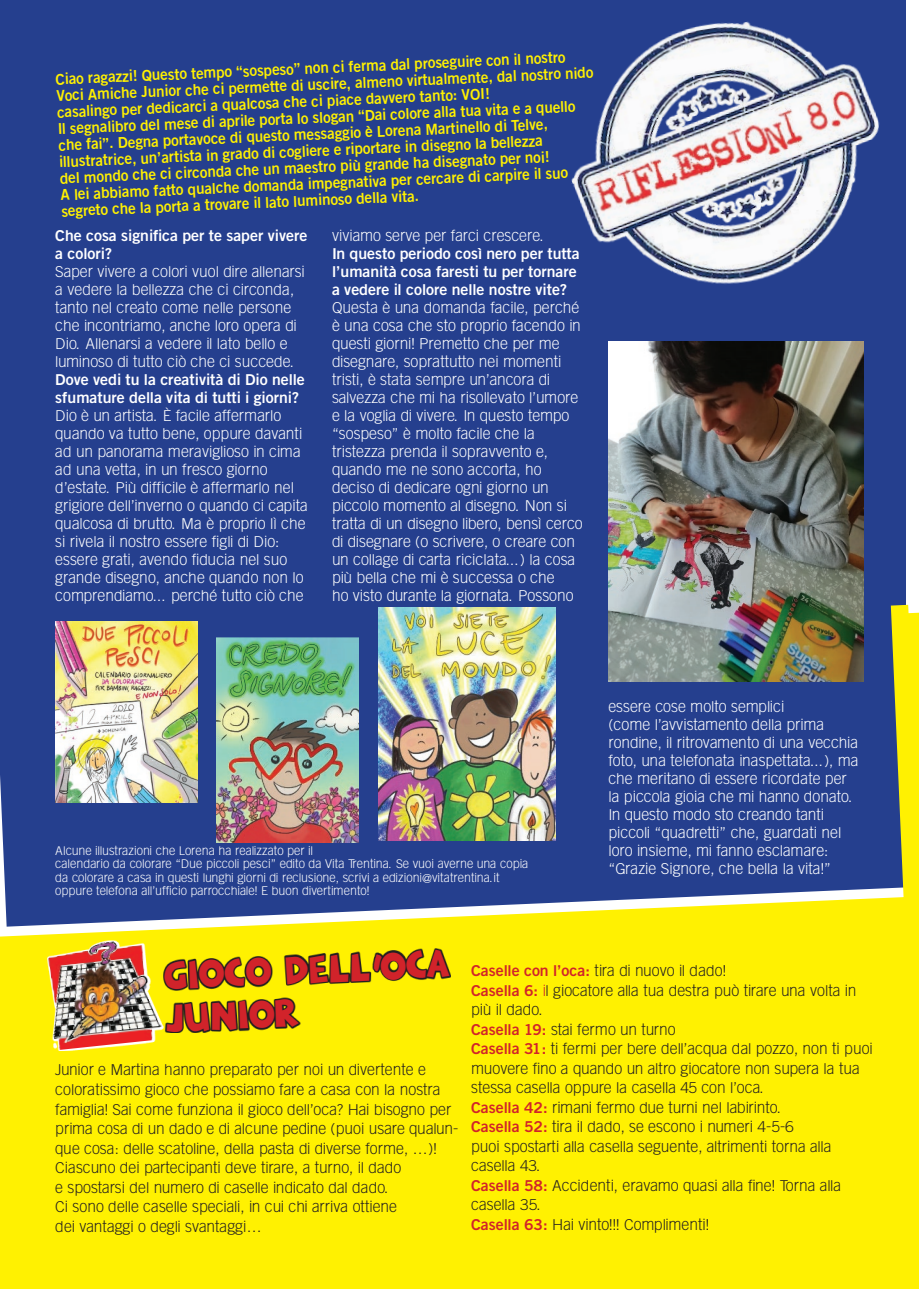
<style>
.page{position:relative;width:919px;height:1289px;background:#fff}
.page>*{position:absolute;margin:0;border:0;box-sizing:border-box;transform-origin:0 0}
.t1{font:35.55px/43.2px "THE MINION Regular";color:#d1232a}
.t2{font:15px/18px "Goethe Gothic";color:#fff}
.t3{font:15px/19.5px "Goethe Gothic";color:#231f20}
.t4{font:700 15px/16.4px "Goethe Gothic";color:#fff101;scale:.95 1}
.t5{font:700 15px/18px "Goethe Gothic";color:#fff}
.t6{font:12px/13.5px "Goethe Gothic";color:#fff}
.s1{font-family:"Permanent Marker"}
.s2{font-weight:700;color:#d1232a}
.s3{color:#d1232a}
</style>
<div class="page">
<div style="left:0;top:0;width:906px;height:896px;background:#253f8e"></div>
<div style="left:0;top:896px;width:918px;height:392px;background:#fff101"></div>
<svg style="left:890px;top:595px;width:28px;height:655px;background:#bfbe34"></svg>
<img style="left:550px;top:0;width:356px;height:328px">
<svg style="left:163px;top:948px;width:288px;height:85px;background:#ada30c"></svg>
<div style="left:898px;top:623px;width:20px;height:600px;background:#fff101"></div>
<img style="left:45px;top:937px;width:118px;height:113px">
<img style="left:55px;top:621px;width:142px;height:181px">
<img style="left:217px;top:637px;width:141px;height:205px">
<img style="left:378px;top:607px;width:177px;height:233px">
<img style="left:608px;top:341px;width:255px;height:340px">
<p class="t4" style="left:54px;top:73px;width:568px;rotate:-3deg">Ciao ragazzi! Questo tempo “sospeso” non ci ferma dal proseguire con il nostro Voci Amiche Junior che ci permette di uscire, almeno virtualmente, dal nostro nido casalingo per dedicarci a qualcosa che ci piace davvero tanto: VOI!<br>Il segnalibro del mese di aprile porta lo slogan “Dai colore alla tua vita e a quello che fai”. Degna portavoce di questo messaggio è Lorena Martinello di Telve, illustratrice, un’artista in grado di cogliere e riportare in disegno la bellezza<br>del mondo che ci circonda che un maestro più grande ha disegnato per noi!<br>A lei abbiamo fatto qualche domanda impegnativa per cercare di carpire il suo segreto che la porta a trovare il lato luminoso della vita.</p>
<p class="t5" style="left:55px;top:226px;width:254px">Che cosa significa per te saper vivere a colori?</p>
<p class="t2" style="left:55px;top:263px;width:251px">Saper vivere a colori vuol dire allenarsi a vedere la bellezza che ci circonda, tanto nel creato come nelle persone che incontriamo, anche loro opera di Dio. Allenarsi a vedere il lato bello e luminoso di tutto ciò che ci succede.</p>
<p class="t5" style="left:55px;top:370px;width:251px">Dove vedi tu la creatività di Dio nelle sfumature della vita di tutti i giorni?</p>
<p class="t2" style="left:55px;top:407px;width:254px">Dio è un artista. È facile affermarlo quando va tutto bene, oppure davanti ad un panorama meraviglioso in cima ad una vetta, in un fresco giorno d’estate. Più difficile è affermarlo nel grigiore dell’inverno o quando ci capita qualcosa di brutto. Ma è proprio lì che si rivela il nostro essere figli di Dio: essere grati, avendo fiducia nel suo grande disegno, anche quando non lo comprendiamo... perché tutto ciò che</p>
<p class="t2" style="left:332px;top:226px;width:214px">viviamo serve per farci crescere.</p>
<p class="t5" style="left:332px;top:244px;width:249px">In questo periodo così nero per tutta l’umanità cosa faresti tu per tornare a vedere il colore nelle nostre vite?</p>
<p class="t2" style="left:332px;top:298px;width:252px">Questa è una domanda facile, perché è una cosa che sto proprio facendo in questi giorni! Premetto che per me disegnare, soprattutto nei momenti tristi, è stata sempre un’ancora di salvezza che mi ha risollevato l’umore e la voglia di vivere. In questo tempo “sospeso” è molto facile che la tristezza prenda il sopravvento e, quando me ne sono accorta, ho deciso di dedicare ogni giorno un piccolo momento al disegno. Non si tratta di un disegno libero, bensì cerco di disegnare (o scrivere, o creare con un collage di carta riciclata...) la cosa più bella che mi è successa o che<br>ho visto durante la giornata. Possono</p>
<p class="t6" style="left:55px;top:843px;width:474px">Alcune illustrazioni che Lorena ha realizzato per il<br>calendario da colorare “Due piccoli pesci” edito da Vita Trentina. Se vuoi averne una copia da colorare a casa in questi lunghi giorni di reclusione, scrivi a edizioni@vitatrentina.it oppure telefona all’ufficio parrocchiale! E buon divertimento!</p>
<p class="t2" style="left:608px;top:697px;width:252px">essere cose molto semplici<br>(come l’avvistamento della prima rondine, il ritrovamento di una vecchia foto, una telefonata inaspettata...), ma che meritano di essere ricordate per la piccola gioia che mi hanno donato.<br>In questo modo sto creando tanti piccoli “quadretti” che, guardati nel loro insieme, mi fanno esclamare: “Grazie Signore, che bella la vita!”</p>
<h1 class="t1" style="left:163px;top:954px;width:288px;rotate:-2deg">GIOCO DELL<span class="s1">'</span>OCA junior</h1>
<p class="t3" style="left:55px;top:1060px;width:404px">Junior e Martina hanno preparato per noi un divertente e coloratissimo gioco che possiamo fare a casa con la nostra famiglia! Sai come funziona il gioco dell’oca? Hai bisogno per prima cosa di un dado e di alcune pedine (puoi usare qualun&shy;que cosa: delle scatoline, della pasta di diverse forme, …)!<br>Ciascuno dei partecipanti deve tirare, a turno, il dado<br>e spostarsi del numero di caselle indicato dal dado.<br>Ci sono delle caselle speciali, in cui chi arriva ottiene<br>dei vantaggi o degli svantaggi…</p>
<p class="t3" style="left:471px;top:960px;width:403px"><span class="s2">Caselle con l’oca:</span> tira di nuovo il dado!<br><span class="s2">Casella 6:</span> <span class="s3">i</span>l giocatore alla tua destra può tirare una volta in più il dado.<br><span class="s2">Casella 19:</span> stai fermo un turno<br><span class="s2">Casella 31:</span> ti fermi per bere dell’acqua dal pozzo, non ti puoi muovere fino a quando un altro giocatore non supera la tua stessa casella oppure la casella 45 con l’oca.<br><span class="s2">Casella 42:</span> rimani fermo due turni nel labirinto.<br><span class="s2">Casella 52:</span> tira il dado, se escono i numeri 4-5-6<br>puoi spostarti alla casella seguente, altrimenti torna alla casella 43.<br><span class="s2">Casella 58:</span> Accidenti, eravamo quasi alla fine! Torna alla casella 35.<br><span class="s2">Casella 63:</span> Hai vinto!!! Complimenti!</p>
</div>
